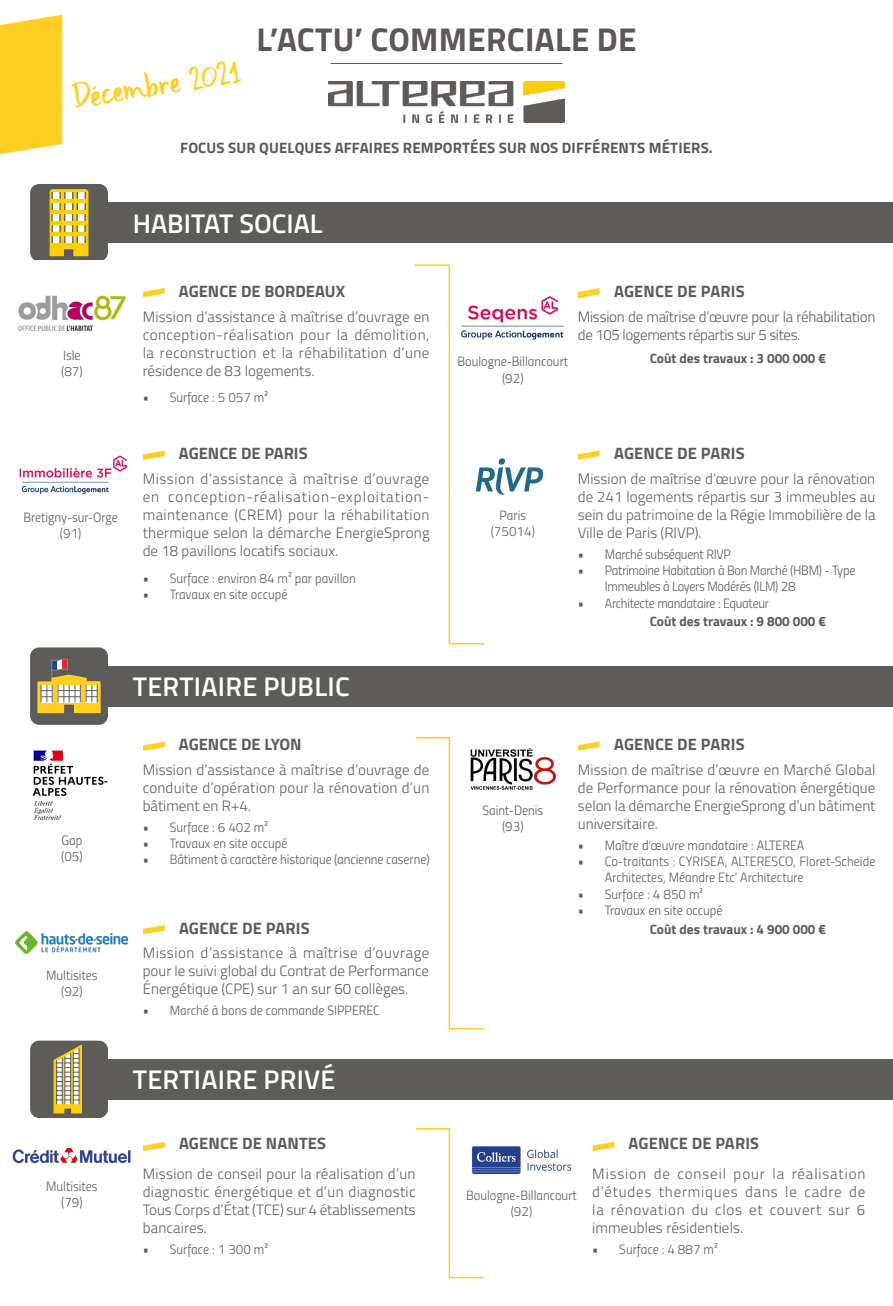
<style>
.page{position:relative;width:893px;height:1306px;background:#fff}
.page>*{position:absolute;margin:0;border:0;box-sizing:border-box;transform-origin:0 0}
.t1{font:36px "DK Uncle Edward";color:#ffcf23}
.t2{font:700 33px "Titillium";letter-spacing:.01em;color:#5d5857}
.t3{font:600 27px "Titillium";letter-spacing:.01em;color:#fff}
.t4{font:700 16.5px "Titillium";letter-spacing:.01em;color:#5e5c59}
.t5{font:300 15px/18px "Titillium";color:#5e5c59;text-align:justify}
.t6{font:300 15px/18px "Titillium";letter-spacing:-.02em;color:#5e5c59}
.t7{font:700 15px "Titillium";letter-spacing:.01em;color:#5d5857}
.t8{font:13.5px/16.2px "Titillium Light Upright";color:#5e5c59}
.t9{font:13.5px/16.2px "Titillium Light Upright";letter-spacing:-.02em;color:#5e5c59}
.t10{font:700 13.5px "Titillium";color:#5e5c59}
</style>
<div class="page">
<hr style="left:331px;top:63px;width:231px;height:1px;background:#5e5c59">
<svg style="left:0;top:15px;width:62px;height:139px;background:#ffd232"></svg>
<div style="left:103px;top:202px;width:790px;height:41px;background:#5e5c59"></div>
<div style="left:30px;top:184px;width:78px;height:77px;background:#5e5c59;border-radius:9px"></div>
<svg style="left:50px;top:189px;width:38px;height:67px;background:#e9cc51"></svg>
<hr style="left:415px;top:264px;width:35px;height:2px;background:#ffcf23">
<hr style="left:449px;top:266px;width:1px;height:378px;background:#ffcf23">
<hr style="left:449px;top:643px;width:35px;height:1px;background:#ffcf23">
<div style="left:30px;top:647px;width:78px;height:77px;background:#5e5c59;border-radius:9px"></div>
<svg style="left:37px;top:658px;width:64px;height:55px"></svg>
<div style="left:103px;top:666px;width:790px;height:40px;background:#5e5c59"></div>
<div style="left:30px;top:1040px;width:78px;height:77px;background:#5e5c59;border-radius:9px"></div>
<svg style="left:54px;top:1045px;width:28px;height:68px"></svg>
<div style="left:103px;top:1059px;width:790px;height:40px;background:#5e5c59"></div>
<hr style="left:416px;top:737px;width:34px;height:1px;background:#ffcf23">
<hr style="left:449px;top:738px;width:1px;height:291px;background:#ffcf23">
<hr style="left:449px;top:1027px;width:35px;height:2px;background:#ffcf23">
<img style="left:329px;top:82px;width:235px;height:41px">
<img style="left:19px;top:260px;width:106px;height:72px">
<svg style="left:143px;top:288px;width:22px;height:9px"></svg>
<svg style="left:143px;top:741px;width:22px;height:10px"></svg>
<svg style="left:143px;top:925px;width:22px;height:9px"></svg>
<svg style="left:578px;top:741px;width:22px;height:9px"></svg>
<svg style="left:144px;top:450px;width:21px;height:10px"></svg>
<img style="left:19px;top:454px;width:125px;height:41px">
<svg style="left:578px;top:288px;width:22px;height:10px"></svg>
<img style="left:462px;top:296px;width:102px;height:44px">
<svg style="left:578px;top:450px;width:22px;height:10px"></svg>
<img style="left:475px;top:458px;width:68px;height:37px">
<img style="left:33px;top:750px;width:75px;height:70px">
<img style="left:16px;top:931px;width:112px;height:22px">
<img style="left:470px;top:748px;width:85px;height:41px">
<svg style="left:143px;top:1141px;width:22px;height:10px"></svg>
<img style="left:12px;top:1148px;width:119px;height:15px">
<svg style="left:593px;top:1141px;width:21px;height:10px"></svg>
<img style="left:471px;top:1146px;width:103px;height:29px">
<hr style="left:416px;top:1128px;width:34px;height:1px;background:#ffcf23">
<hr style="left:449px;top:1128px;width:1px;height:150px;background:#ffcf23">
<hr style="left:449px;top:1276px;width:35px;height:2px;background:#ffcf23">
<p class="t1" style="left:69px;top:77px;width:172px;rotate:-9deg">Décembre 2021</p>
<p class="t2" style="left:256px;top:14px;width:382px">L’ACTU’ COMMERCIALE DE</p>
<p class="t7" style="left:180px;top:136px;width:534px">FOCUS SUR QUELQUES AFFAIRES REMPORTÉES SUR NOS DIFFÉRENTS MÉTIERS.</p>
<p class="t3" style="left:133px;top:203px;width:191px">HABITAT SOCIAL</p>
<p class="t8" style="left:63px;top:347px;width:19px">Isle</p>
<p class="t8" style="left:61px;top:363px;width:23px">(87)</p>
<p class="t8" style="left:23px;top:508px;width:96px">Bretigny-sur-Orge</p>
<p class="t8" style="left:60px;top:524px;width:23px">(91)</p>
<p class="t4" style="left:179px;top:278px;width:168px">AGENCE DE BORDEAUX</p>
<p class="t5" style="left:143px;top:306px;width:288px">Mission d’assistance à maîtrise d’ouvrage en conception-réalisation pour la démolition, la reconstruction et la réhabilitation d’une résidence de 83 logements.</p>
<p class="t8" style="left:143px;top:389px;width:127px">• Surface : 5 057 m²</p>
<p class="t4" style="left:179px;top:441px;width:130px">AGENCE DE PARIS</p>
<p class="t5" style="left:143px;top:469px;width:288px">Mission d’assistance à maîtrise d’ouvrage en conception-réalisation-exploitation&shy;maintenance (CREM) pour la réhabilitation thermique selon la démarche EnergieSprong de 18 pavillons locatifs sociaux.</p>
<p class="t8" style="left:143px;top:569px;width:215px">• Surface : environ 84 m² par pavillon</p>
<p class="t8" style="left:143px;top:585px;width:146px">• Travaux en site occupé</p>
<p class="t8" style="left:61px;top:831px;width:22px">Gap</p>
<p class="t8" style="left:61px;top:847px;width:23px">(05)</p>
<p class="t8" style="left:46px;top:966px;width:53px">Multisites</p>
<p class="t8" style="left:61px;top:982px;width:23px">(92)</p>
<p class="t8" style="left:46px;top:1176px;width:53px">Multisites</p>
<p class="t8" style="left:61px;top:1193px;width:23px">(79)</p>
<p class="t3" style="left:133px;top:666px;width:218px">TERTIAIRE PUBLIC</p>
<p class="t4" style="left:179px;top:731px;width:124px">AGENCE DE LYON</p>
<p class="t5" style="left:143px;top:760px;width:288px">Mission d’assistance à maîtrise d’ouvrage de conduite d’opération pour la rénovation d’un bâtiment en R+4.</p>
<p class="t8" style="left:143px;top:818px;width:127px">• Surface : 6 402 m²</p>
<p class="t8" style="left:143px;top:834px;width:146px">• Travaux en site occupé</p>
<p class="t8" style="left:143px;top:850px;width:288px">• Bâtiment à caractère historique (ancienne caserne)</p>
<p class="t4" style="left:179px;top:915px;width:132px">AGENCE DE PARIS</p>
<p class="t5" style="left:143px;top:943px;width:288px">Mission d’assistance à maîtrise d’ouvrage pour le suivi global du Contrat de Performance Énergétique (CPE) sur 1 an sur 60 collèges.</p>
<p class="t8" style="left:143px;top:1001px;width:239px">• Marché à bons de commande SIPPEREC</p>
<p class="t3" style="left:133px;top:1059px;width:204px">TERTIAIRE PRIVÉ</p>
<p class="t4" style="left:179px;top:1130px;width:149px">AGENCE DE NANTES</p>
<p class="t5" style="left:143px;top:1163px;width:275px">Mission de conseil pour la réalisation d’un diagnostic énergétique et d’un diagnostic Tous Corps d’État (TCE) sur 4 établissements bancaires.</p>
<p class="t8" style="left:143px;top:1240px;width:127px">• Surface : 1 300 m²</p>
<p class="t8" style="left:457px;top:353px;width:112px">Boulogne-Billancourt</p>
<p class="t8" style="left:502px;top:369px;width:23px">(92)</p>
<p class="t4" style="left:614px;top:278px;width:132px">AGENCE DE PARIS</p>
<p class="t6" style="left:578px;top:307px;width:299px">Mission de maîtrise d’œuvre pour la réhabilitation de 105 logements répartis sur 5 sites.</p>
<p class="t10" style="left:650px;top:348px;width:178px">Coût des travaux : 3 000 000 €</p>
<p class="t8" style="left:500px;top:506px;width:28px">Paris</p>
<p class="t8" style="left:491px;top:522px;width:46px">(75014)</p>
<p class="t4" style="left:614px;top:441px;width:132px">AGENCE DE PARIS</p>
<p class="t5" style="left:578px;top:469px;width:299px">Mission de maîtrise d’œuvre pour la rénovation de 241 logements répartis sur 3 immeubles au sein du patrimoine de la Régie Immobilière de la Ville de Paris (RIVP).</p>
<p class="t9" style="left:578px;top:545px;width:155px">• Marché subséquent RIVP</p>
<p class="t9" style="left:605px;top:561px;width:252px;text-indent:-27px">• Patrimoine Habitation à Bon Marché (HBM) - Type<br>Immeubles à Loyers Modérés (ILM) 28</p>
<p class="t9" style="left:578px;top:594px;width:193px">• Architecte mandataire : Equateur</p>
<p class="t10" style="left:650px;top:611px;width:178px">Coût des travaux : 9 800 000 €</p>
<p class="t8" style="left:482px;top:801px;width:62px">Saint-Denis</p>
<p class="t8" style="left:502px;top:817px;width:23px">(93)</p>
<p class="t4" style="left:614px;top:731px;width:132px">AGENCE DE PARIS</p>
<p class="t5" style="left:578px;top:760px;width:299px">Mission de maîtrise d’œuvre en Marché Global de Performance pour la rénovation énergétique selon la démarche EnergieSprong d’un bâtiment universitaire.</p>
<p class="t8" style="left:578px;top:836px;width:228px">• Maître d’œuvre mandataire : ALTEREA</p>
<p class="t8" style="left:605px;top:852px;width:272px;text-indent:-27px">• Co-traitants : CYRISEA, ALTERESCO, Floret-Scheide<br>Architectes, Méandre Etc’ Architecture</p>
<p class="t8" style="left:578px;top:885px;width:127px">• Surface : 4 850 m²</p>
<p class="t8" style="left:578px;top:901px;width:146px">• Travaux en site occupé</p>
<p class="t10" style="left:650px;top:918px;width:178px">Coût des travaux : 4 900 000 €</p>
<p class="t4" style="left:629px;top:1130px;width:132px">AGENCE DE PARIS</p>
<p class="t8" style="left:466px;top:1186px;width:112px">Boulogne-Billancourt</p>
<p class="t8" style="left:511px;top:1202px;width:23px">(92)</p>
<p class="t5" style="left:592px;top:1163px;width:275px">Mission de conseil pour la réalisation d’études thermiques dans le cadre de la rénovation du clos et couvert sur 6 immeubles résidentiels.</p>
<p class="t8" style="left:592px;top:1240px;width:127px">• Surface : 4 887 m²</p>
</div>
